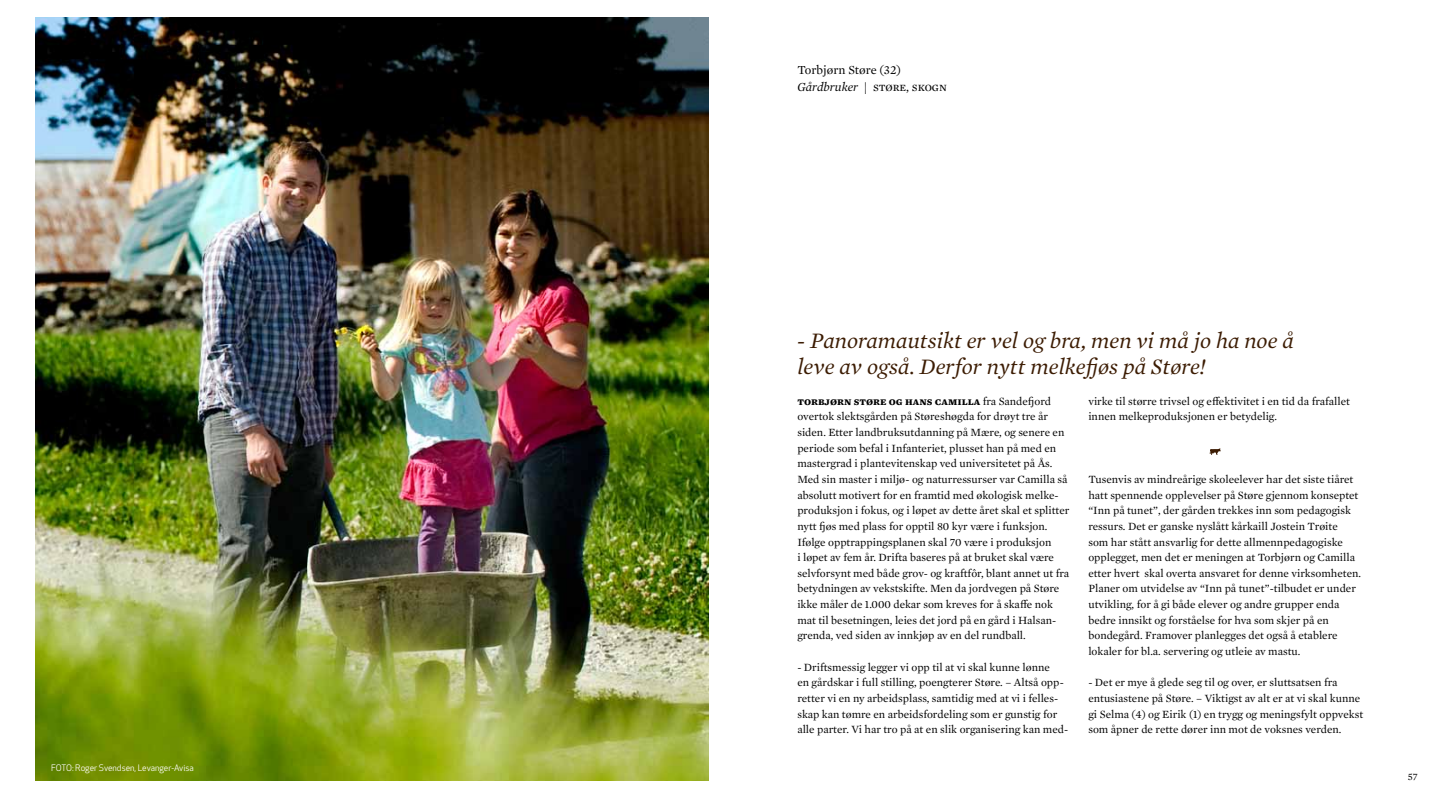
<style>
.page{position:relative;width:1453px;height:798px;background:#fff}
.page>*{position:absolute;margin:0;border:0;box-sizing:border-box;transform-origin:0 0}
.t1{font:italic 22.5px/25.5px "Mercury Text G1";color:#3c1c03}
.t2{font:12.5px/17.5px "Mercury Text G1";color:#000}
.t3{font:11.25px/15.6px "Mercury Text G1";color:#000}
.t4{font:11.25px "Mercury Text G1 Bold SC";color:#000}
.t5{font:10px "Mercury Text G1";color:#000}
.t6{font:8.75px "Apex New";color:#fff}
.s1{font-style:italic}
.s2{font-family:"Mercury Text G1 Roman SC"}
.s3{font-family:"Mercury Text G1"}
</style>
<div class="page">
<img style="left:35px;top:18px;width:674px;height:762px">
<svg style="left:1210px;top:448px;width:11px;height:6px"></svg>
<p class="t6" style="left:51px;top:762px;width:144px">FOTO: Roger Svendsen, Levanger-Avisa</p>
<p class="t2" style="left:797px;top:60px;width:151px">Torbjørn Støre (32)<br><span class="s1">Gårdbruker |</span> <span class="s2">støre, skogn</span></p>
<h1 class="t1" style="left:797px;top:326px;width:498px">- Panoramautsikt er vel og bra, men vi må jo ha noe å leve av også. Derfor nytt melkefjøs på Støre!</h1>
<p class="t4" style="left:797px;top:394px;width:255px">torbjørn støre og hans camilla <span class="s3">fra Sandefjord</span></p>
<p class="t3" style="left:797px;top:408px;width:274px">overtok slektsgården på Støreshøgda for drøyt tre år siden. Etter landbruksutdanning på Mære, og senere en periode som befal i Infanteriet, plusset han på med en mastergrad i plantevitenskap ved universitetet på Ås.<br>Med sin master i miljø- og naturressurser var Camilla så absolutt motivert for en framtid med økologisk melke&shy;produksjon i fokus, og i løpet av dette året skal et splitter nytt fjøs med plass for opptil 80 kyr være i funksjon.<br>Ifølge opptrappingsplanen skal 70 være i produksjon<br>i løpet av fem år. Drifta baseres på at bruket skal være selvforsynt med både grov- og kraftfôr, blant annet ut fra betydningen av vekstskifte. Men da jordvegen på Støre ikke måler de 1.000 dekar som kreves for å skaffe nok mat til besetningen, leies det jord på en gård i Halsan&shy;grenda, ved siden av innkjøp av en del rundball.</p>
<p class="t3" style="left:797px;top:658px;width:272px">- Driftsmessig legger vi opp til at vi skal kunne lønne<br>en gårdskar i full stilling, poengterer Støre. – Altså opp&shy;retter vi en ny arbeidsplass, samtidig med at vi i felles&shy;skap kan tømre en arbeidsfordeling som er gunstig for alle parter. Vi har tro på at en slik organisering kan med-</p>
<p class="t3" style="left:1088px;top:392px;width:263px">virke til større trivsel og effektivitet i en tid da frafallet innen melkeproduksjonen er betydelig.</p>
<p class="t3" style="left:1088px;top:470px;width:274px">Tusenvis av mindreårige skoleelever har det siste tiåret hatt spennende opplevelser på Støre gjennom konseptet “Inn på tunet”, der gården trekkes inn som pedagogisk ressurs. Det er ganske nyslått kårkaill Jostein Trøite<br>som har stått ansvarlig for dette allmennpedagogiske opplegget, men det er meningen at Torbjørn og Camilla etter hvert skal overta ansvaret for denne virksomheten.<br>Planer om utvidelse av “Inn på tunet”-tilbudet er under utvikling, for å gi både elever og andre grupper enda bedre innsikt og forståelse for hva som skjer på en bondegård. Framover planlegges det også å etablere lokaler for bl.a. servering og utleie av mastu.</p>
<p class="t3" style="left:1088px;top:674px;width:276px">- Det er mye å glede seg til og over, er sluttsatsen fra entusiastene på Støre. – Viktigst av alt er at vi skal kunne gi Selma (4) og Eirik (1) en trygg og meningsfylt oppvekst som åpner de rette dører inn mot de voksnes verden.</p>
<p class="t5" style="left:1407px;top:769px;width:11px">57</p>
</div>
